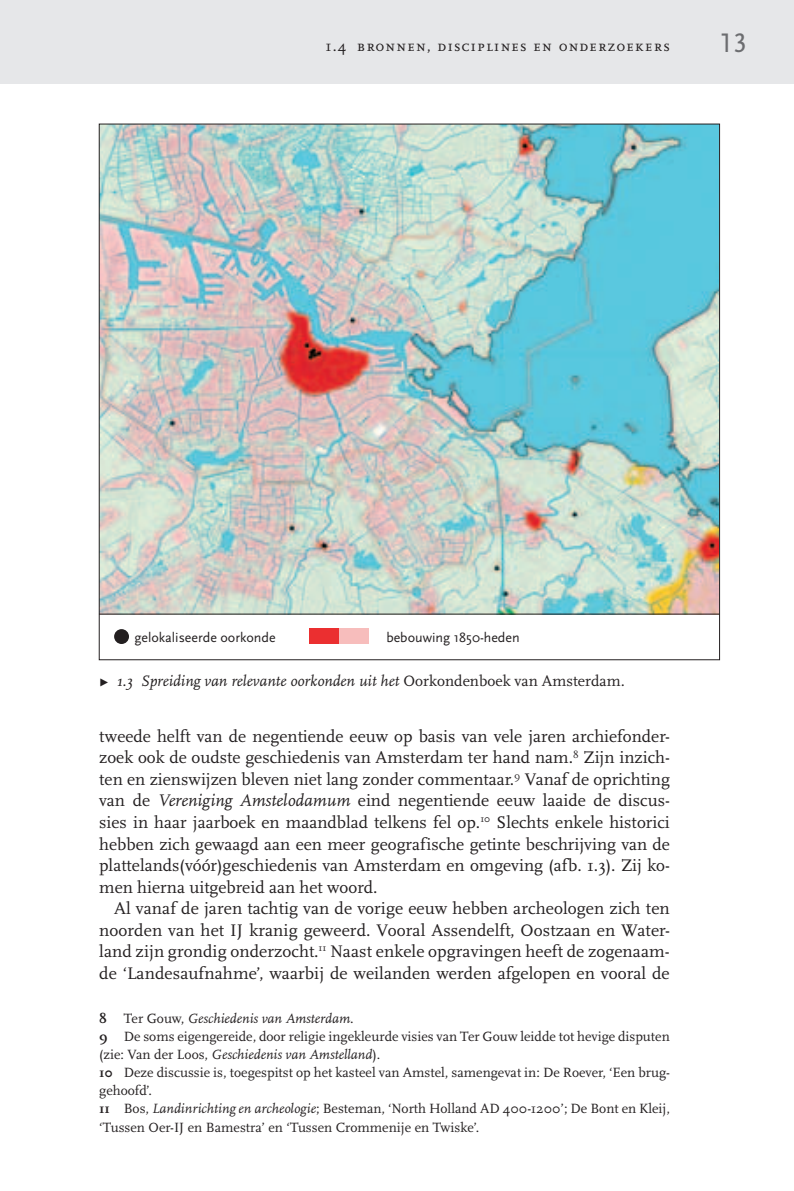
<style>
.page{position:relative;width:794px;height:1191px;background:#fff}
.page>*{position:absolute;margin:0;border:0;box-sizing:border-box;transform-origin:0 0}
.t1{font:28px "Scala Sans Caps";color:#6c6d70}
.t2{font:17.5px/21.5px "Scala OT";color:#231f20;text-align:justify}
.t3{font:italic 15.75px "Scala OT";color:#231f20}
.t4{font:15.75px "Scala OT";letter-spacing:.06em;color:#231f20}
.t5{font:14px/18px "Scala OT";color:#231f20}
.t6{font:14px "Scala Sans";color:#231f20}
.s1{font-style:normal}
.s2{font-style:italic}
.s3{font-weight:700}
</style>
<div class="page">
<div style="left:0;top:0;width:794px;height:84px;background:#e6e7e9"></div>
<img style="left:101px;top:126px;width:617px;height:488px">
<div style="left:114px;top:629px;width:15px;height:15px;background:#231f20;border-radius:50%"></div>
<div style="left:309px;top:628px;width:30px;height:16px;background:#eb2f30"></div>
<div style="left:339px;top:628px;width:30px;height:16px;background:#f7bdbc"></div>
<hr style="left:99px;top:614px;width:621px;height:1px;background:#231f20">
<p class="t4" style="left:325px;top:38px;width:346px">1.4 bronnen, disciplines en onderzoekers</p>
<h1 class="t1" style="left:719px;top:28px;width:29px">13</h1>
<p class="t6" style="left:134px;top:630px;width:143px">gelokaliseerde oorkonde</p>
<p class="t6" style="left:386px;top:630px;width:135px">bebouwing 1850-heden</p>
<p class="t3" style="left:99px;top:673px;width:527px"><span class="s1">▸</span> 1.3 Spreiding van relevante oorkonden uit het <span class="s1">Oorkondenboek van Amsterdam</span>.</p>
<p class="t2" style="left:99px;top:726px;width:572px">tweede helft van de negentiende eeuw op basis van vele jaren archiefonder&shy;zoek ook de oudste geschiedenis van Amsterdam ter hand nam.<sup>8</sup> Zijn inzich&shy;ten en zienswijzen bleven niet lang zonder commentaar.<sup>9</sup> Vanaf de oprichting van de <span class="s2">Vereniging Amstelodamum</span> eind negentiende eeuw laaide de discus&shy;sies in haar jaarboek en maandblad telkens fel op.<sup>10</sup> Slechts enkele historici hebben zich gewaagd aan een meer geografische getinte beschrijving van de plattelands(vóór)geschiedenis van Amsterdam en omgeving (afb. 1.3). Zij ko&shy;men hierna uitgebreid aan het woord.</p>
<p class="t2" style="left:99px;top:898px;width:572px;text-indent:15px">Al vanaf de jaren tachtig van de vorige eeuw hebben archeologen zich ten noorden van het IJ kranig geweerd. Vooral Assendelft, Oostzaan en Water&shy;land zijn grondig onderzocht.<sup>11</sup> Naast enkele opgravingen heeft de zogenaam&shy;de ‘Landesaufnahme’, waarbij de weilanden werden afgelopen en vooral de</p>
<p class="t5" style="left:99px;top:1010px;width:572px"><span class="s3">8</span> Ter Gouw, <span class="s2">Geschiedenis van Amsterdam</span>.<br><span class="s3">9</span> De soms eigengereide, door religie ingekleurde visies van Ter Gouw leidde tot hevige disputen (zie: Van der Loos, <span class="s2">Geschiedenis van Amstelland</span>).<br><span class="s3">10</span> Deze discussie is, toegespitst op het kasteel van Amstel, samengevat in: De Roever, ‘Een brug&shy;gehoofd’.<br><span class="s3">11</span> Bos, <span class="s2">Landinrichting en archeologie</span>; Besteman, ‘North Holland AD 400-1200’; De Bont en Kleij, ‘Tussen Oer-IJ en Bamestra’ en ‘Tussen Crommenije en Twiske’.</p>
</div>
